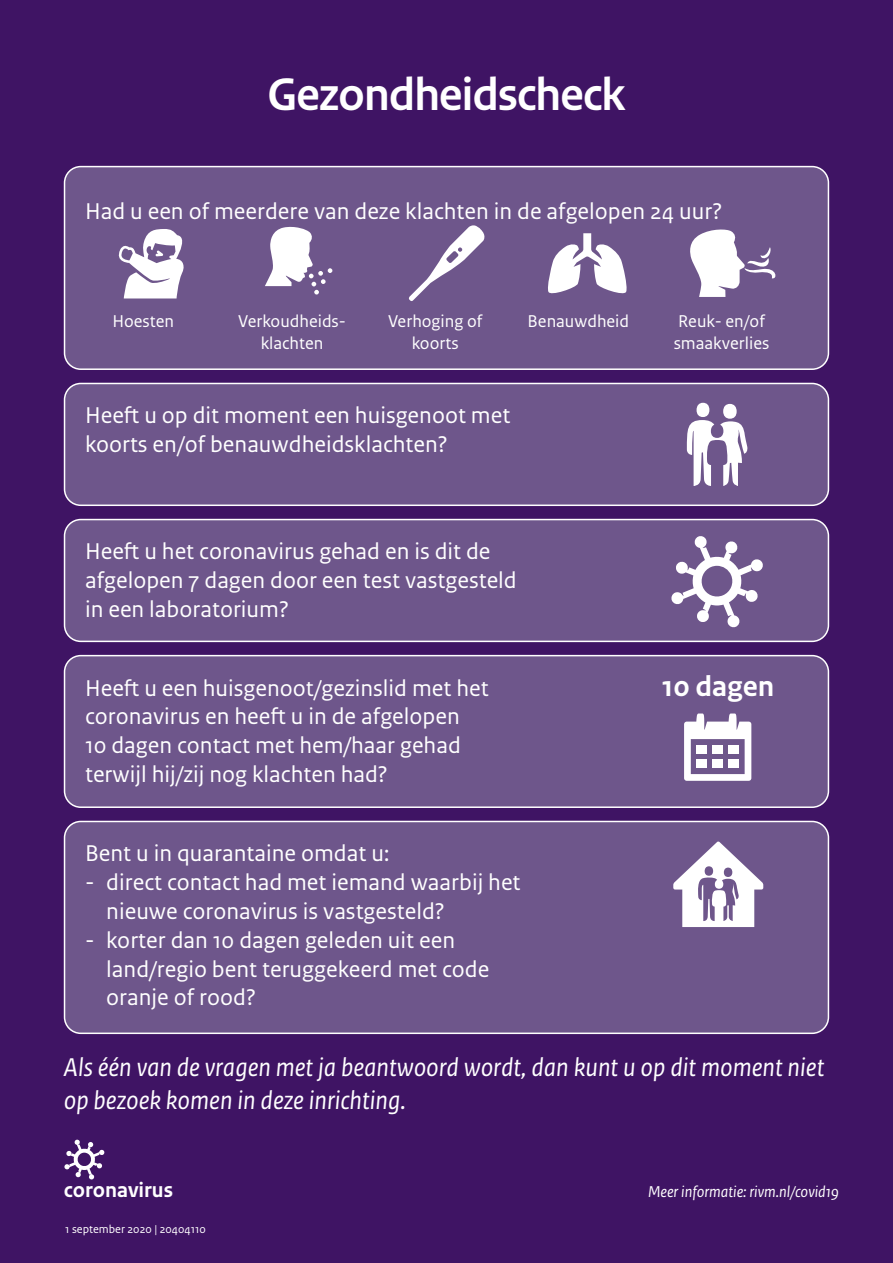
<style>
.page{position:relative;width:893px;height:1263px;background:#3f1464}
.page>*{position:absolute;margin:0;border:0;box-sizing:border-box;transform-origin:0 0}
.t1{font:700 48px "Rijksoverheid Sans Heading";letter-spacing:-.015em;color:#fff}
.t2{font:700 30px "Rijksoverheid Sans Text";color:#fff}
.t3{font:italic 27px/32.4px "Rijksoverheid Sans Text";color:#fff}
.t4{font:24px/28.8px "Rijksoverheid Sans Text";color:#fff}
.t5{font:700 21.9px "Rijksoverheid Sans Text";color:#fff}
.t6{font:18px/21.6px "Rijksoverheid Sans Text";color:#fff;text-align:center}
.t7{font:italic 16.5px "Rijksoverheid Sans Text";color:#fff}
.t8{font:12px "Rijksoverheid Sans Text";color:#fff}
</style>
<div class="page">
<div style="left:65px;top:167px;width:763px;height:202px;background:#6e568b;border-radius:16px"></div>
<div style="left:64px;top:166px;width:765px;height:204px;border:2px solid #fff;border-radius:16px"></div>
<div style="left:65px;top:383px;width:763px;height:122px;background:#6e568b;border-radius:16px"></div>
<div style="left:64px;top:383px;width:765px;height:123px;border:2px solid #fff;border-radius:16px"></div>
<div style="left:65px;top:519px;width:763px;height:122px;background:#6e568b;border-radius:16px"></div>
<div style="left:64px;top:519px;width:765px;height:123px;border:2px solid #fff;border-radius:16px"></div>
<div style="left:65px;top:656px;width:763px;height:151px;background:#6e568b;border-radius:16px"></div>
<div style="left:64px;top:655px;width:765px;height:153px;border:2px solid #fff;border-radius:16px"></div>
<svg style="left:265px;top:226px;width:67px;height:68px"></svg>
<svg style="left:408px;top:225px;width:77px;height:76px"></svg>
<svg style="left:548px;top:233px;width:79px;height:61px"></svg>
<svg style="left:118px;top:229px;width:66px;height:69px"></svg>
<svg style="left:690px;top:229px;width:86px;height:68px"></svg>
<div style="left:65px;top:821px;width:763px;height:212px;background:#6e568b;border-radius:16px"></div>
<div style="left:64px;top:821px;width:765px;height:213px;border:2px solid #fff;border-radius:16px"></div>
<svg style="left:673px;top:841px;width:90px;height:86px"></svg>
<div style="left:723px;top:404px;width:14px;height:15px;background:#fff;border-radius:50%"></div>
<div style="left:697px;top:403px;width:12px;height:14px;background:#fff;border-radius:50%"></div>
<svg style="left:687px;top:420px;width:61px;height:66px"></svg>
<svg style="left:671px;top:536px;width:92px;height:92px"></svg>
<svg style="left:684px;top:713px;width:67px;height:68px"></svg>
<div style="left:696px;top:746px;width:11px;height:8px;background:#fff"></div>
<div style="left:712px;top:746px;width:11px;height:8px;background:#fff"></div>
<div style="left:728px;top:746px;width:11px;height:8px;background:#fff"></div>
<div style="left:696px;top:759px;width:11px;height:8px;background:#fff"></div>
<div style="left:712px;top:759px;width:11px;height:8px;background:#fff"></div>
<div style="left:728px;top:759px;width:11px;height:8px;background:#fff"></div>
<svg style="left:64px;top:1139px;width:41px;height:41px"></svg>
<p class="t1" style="left:267px;top:68px;width:360px">Gezondheidscheck</p>
<p class="t4" style="left:85px;top:197px;width:639px">Had u een of meerdere van deze klachten in de afgelopen 24 uur?</p>
<p class="t6" style="left:112px;top:311px;width:63px">Hoesten</p>
<p class="t6" style="left:238px;top:311px;width:109px">Verkoudheids&shy;klachten</p>
<p class="t6" style="left:388px;top:311px;width:96px">Verhoging of</p>
<p class="t6" style="left:412px;top:332px;width:48px">koorts</p>
<p class="t6" style="left:528px;top:311px;width:103px">Benauwdheid</p>
<p class="t6" style="left:678px;top:311px;width:88px">Reuk- en/of</p>
<p class="t6" style="left:674px;top:332px;width:97px">smaakverlies</p>
<p class="t4" style="left:85px;top:402px;width:427px">Heeft u op dit moment een huisgenoot met</p>
<p class="t4" style="left:85px;top:430px;width:364px">koorts en/of benauwdheidsklachten?</p>
<p class="t4" style="left:85px;top:538px;width:433px">Heeft u het coronavirus gehad en is dit de afgelopen 7 dagen door een test vastgesteld in een laboratorium?</p>
<p class="t4" style="left:85px;top:674px;width:405px">Heeft u een huisgenoot/gezinslid met het</p>
<p class="t4" style="left:85px;top:702px;width:377px;text-align:justify">coronavirus en heeft u in de afgelopen 10 dagen contact met hem/haar gehad terwijl hij/zij nog klachten had?</p>
<p class="t4" style="left:85px;top:839px;width:306px">Bent u in quarantaine omdat u:</p>
<p class="t4" style="left:106px;top:868px;width:416px;text-indent:-21px">- direct contact had met iemand waarbij het nieuwe coronavirus is vastgesteld?</p>
<p class="t4" style="left:106px;top:926px;width:384px;text-indent:-21px">- korter dan 10 dagen geleden uit een land/regio bent teruggekeerd met code oranje of rood?</p>
<p class="t2" style="left:662px;top:669px;width:113px">10 dagen</p>
<p class="t3" style="left:64px;top:1052px;width:762px">Als één van de vragen met ja beantwoord wordt, dan kunt u op dit moment niet op bezoek komen in deze inrichting.</p>
<p class="t5" style="left:64px;top:1178px;width:111px">coronavirus</p>
<p class="t8" style="left:65px;top:1222px;width:142px">1 september 2020 | 20404110</p>
<p class="t7" style="left:648px;top:1182px;width:192px">Meer informatie: rivm.nl/covid19</p>
</div>
